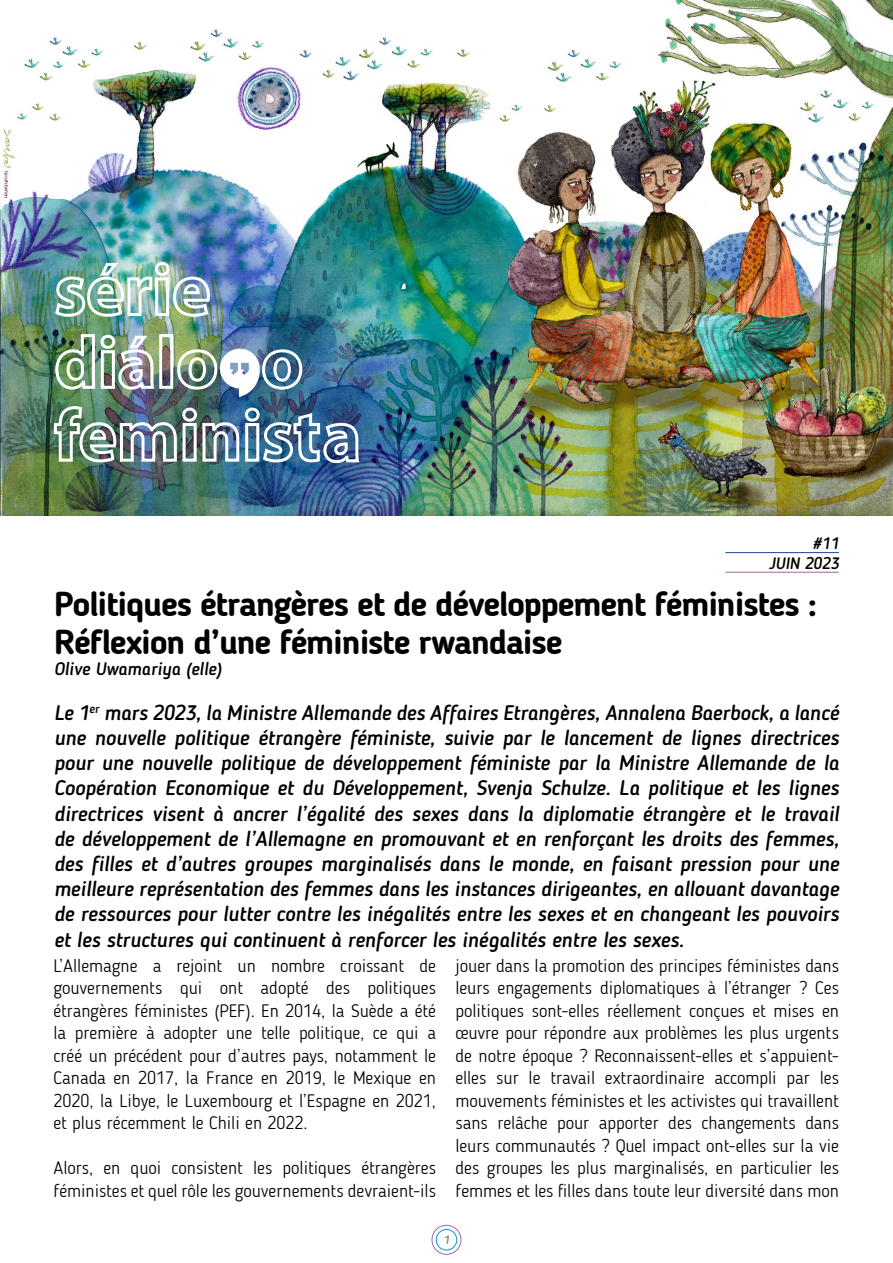
<style>
.page{position:relative;width:893px;height:1263px;background:#fff}
.page>*{position:absolute;margin:0;border:0;box-sizing:border-box;transform-origin:0 0}
.t1{font:700 34.5px/37.5px "Blogger Sans";letter-spacing:-.035em;color:#000}
.t2{font:italic 500 21px/25.2px "Blogger Sans";letter-spacing:-.005em;color:#000;text-align:justify}
.t3{font:300 18px/22.5px "Blogger Sans";color:#000;text-align:justify}
.t4{font:italic 500 18px "Blogger Sans";color:#000}
.t5{font:italic 500 16.5px/19.8px "Blogger Sans";color:#000;text-align:right}
.t6{font:italic 500 12px "Blogger Sans";color:#808285}
</style>
<div class="page">
<div style="left:432px;top:1225px;width:29px;height:30px;border:1px solid #a169a3;border-radius:50%"></div>
<div style="left:436px;top:1229px;width:21px;height:21px;border:1px solid #0099de;border-radius:50%"></div>
<img style="left:0;top:0;width:893px;height:515px">
<hr style="left:725px;top:552px;width:114px;height:1px;background:#164a91">
<hr style="left:725px;top:572px;width:114px;height:1px;background:#a069a2">
<img style="left:53px;top:260px;width:308px;height:205px">
<svg style="left:220px;top:349px;width:40px;height:48px"></svg>
<img style="left:99px;top:261px;width:52px;height:90px">
<p class="t5" style="left:769px;top:533px;width:72px">#11<br>JUIN 2023</p>
<h1 class="t1" style="left:54px;top:585px;width:765px">Politiques étrangères et de développement féministes :<br>Réflexion d’une féministe rwandaise</h1>
<p class="t4" style="left:54px;top:658px;width:169px">Olive Uwamariya (elle)</p>
<p class="t2" style="left:54px;top:700px;width:786px">Le 1<sup>er</sup> mars 2023, la Ministre Allemande des Affaires Etrangères, Annalena Baerbock, a lancé une nouvelle politique étrangère féministe, suivie par le lancement de lignes directrices pour une nouvelle politique de développement féministe par la Ministre Allemande de la Coopération Economique et du Développement, Svenja Schulze. La politique et les lignes directrices visent à ancrer l’égalité des sexes dans la diplomatie étrangère et le travail de développement de l’Allemagne en promouvant et en renforçant les droits des femmes, des filles et d’autres groupes marginalisés dans le monde, en faisant pression pour une meilleure représentation des femmes dans les instances dirigeantes, en allouant davantage de ressources pour lutter contre les inégalités entre les sexes et en changeant les pouvoirs et les structures qui continuent à renforcer les inégalités entre les sexes.</p>
<p class="t3" style="left:53px;top:954px;width:384px">L’Allemagne a rejoint un nombre croissant de gouvernements qui ont adopté des politiques étrangères féministes (PEF). En 2014, la Suède a été la première à adopter une telle politique, ce qui a créé un précédent pour d’autres pays, notamment le Canada en 2017, la France en 2019, le Mexique en 2020, la Libye, le Luxembourg et l’Espagne en 2021, et plus récemment le Chili en 2022.</p>
<p class="t3" style="left:53px;top:1156px;width:384px">Alors, en quoi consistent les politiques étrangères féministes et quel rôle les gouvernements devraient-ils</p>
<p class="t3" style="left:455px;top:954px;width:385px">jouer dans la promotion des principes féministes dans leurs engagements diplomatiques à l’étranger ? Ces politiques sont-elles réellement conçues et mises en œuvre pour répondre aux problèmes les plus urgents de notre époque ? Reconnaissent-elles et s’appuient&shy;elles sur le travail extraordinaire accompli par les mouvements féministes et les activistes qui travaillent sans relâche pour apporter des changements dans leurs communautés ? Quel impact ont-elles sur la vie des groupes les plus marginalisés, en particulier les femmes et les filles dans toute leur diversité dans mon</p>
<p class="t6" style="left:443px;top:1232px;width:8px">1</p>
</div>
